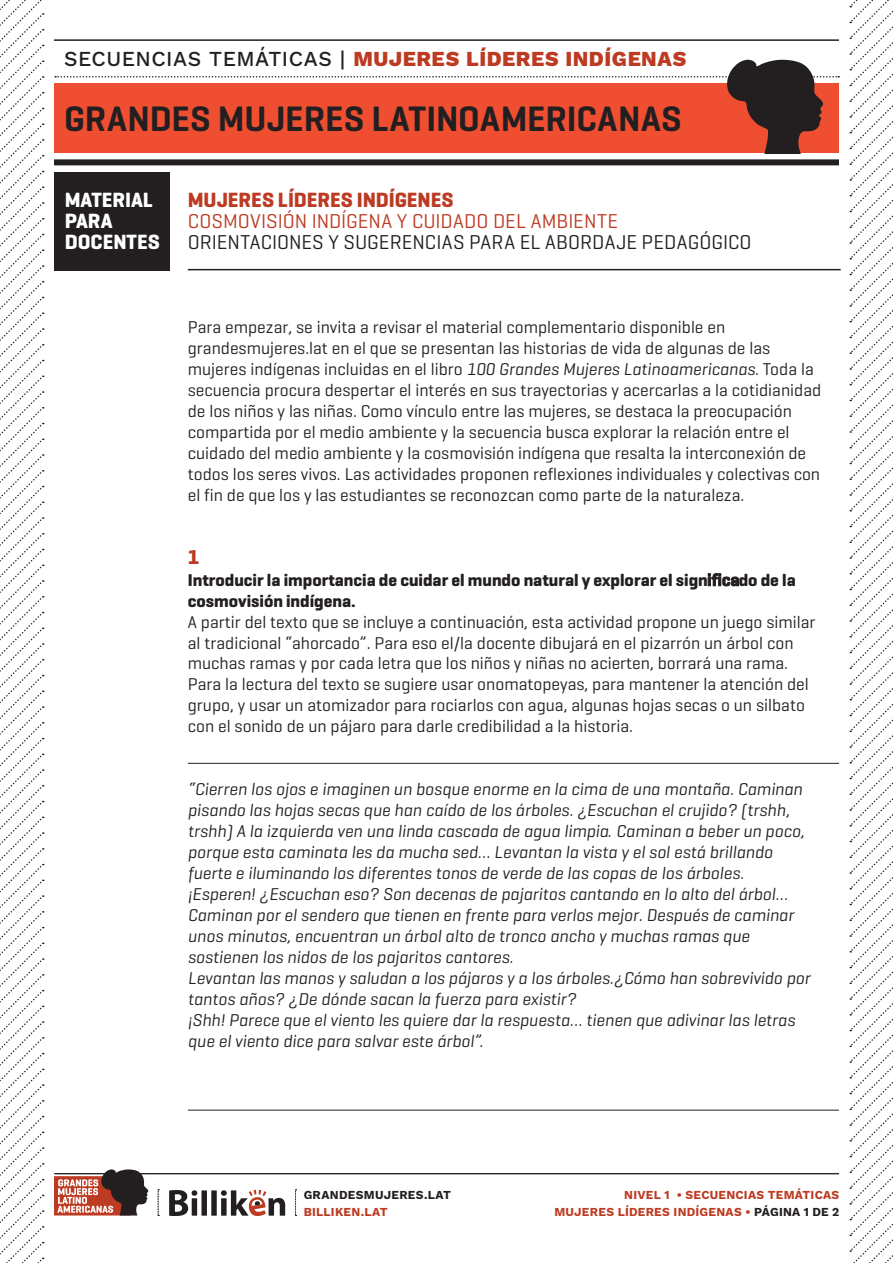
<style>
.page{position:relative;width:893px;height:1263px;background:#fff}
.page>*{position:absolute;margin:0;border:0;box-sizing:border-box;transform-origin:0 0}
.t1{font:600 36px "Geogrotesque";color:#231f20}
.t2{font:21px "Work Sans";letter-spacing:.025em;color:#bc3b22}
.TITULO_INTEGRADO{font:700 21px "Geogrotesque";letter-spacing:-.005em;color:#bc3b22}
.TITULO_INTEGRADO-2{font:700 21px/21px "Geogrotesque";color:#fff}
._1_2_3{font:20.4px "Geogrotesque";letter-spacing:.005em;color:#231f20}
._1_2_3-2{font:20.4px "Geogrotesque";color:#bc3b22}
.TEXTO_BASE{font:700 20.4px "Geogrotesque";color:#bc3b22}
.TEXTO_BASE-2{font:17.4px/21px "Geogrotesque";color:#231f20}
.TEXTO_BASE-3{font:italic 17.4px/21px "Geogrotesque";color:#231f20}
.t3{font:12px/17px "Work Sans";letter-spacing:.02em;color:#bc3b22;text-align:right}
.t4{font:12px "Work Sans";letter-spacing:.025em;color:#231f20}
.s1{color:#231f20}
.s2{font-style:italic}
.s3{font-weight:700}
.s4{font-weight:600}
</style>
<div class="page">
<div style="left:54px;top:159px;width:785px;height:6px;background:#231f20"></div>
<hr style="left:54px;top:39px;width:785px;height:2px;background:#231f20">
<svg style="left:55px;top:60px;width:784px;height:93px"></svg>
<svg style="left:169px;top:1190px;width:116px;height:26px"></svg>
<svg style="left:54px;top:1169px;width:95px;height:46px"></svg>
<hr style="left:54px;top:1173px;width:785px;height:1px;background:#231f20">
<svg style="left:158px;top:1189px;width:1px;height:27px"></svg>
<svg style="left:295px;top:1189px;width:2px;height:27px"></svg>
<div style="left:54px;top:172px;width:116px;height:98px;background:#231f20"></div>
<hr style="left:188px;top:269px;width:653px;height:1px;background:#231f20">
<svg style="left:849px;top:0;width:44px;height:1263px"></svg>
<svg style="left:0;top:0;width:44px;height:1263px"></svg>
<hr style="left:188px;top:763px;width:651px;height:1px;background:#231f20">
<hr style="left:188px;top:1110px;width:651px;height:1px;background:#231f20">
<p class="t2" style="left:64px;top:43px;width:624px"><span class="s1">SECUENCIAS TEMÁTICAS |</span> MUJERES LÍDERES INDÍGENAS</p>
<h1 class="t1" style="left:64px;top:96px;width:619px">GRANDES MUJERES LATINOAMERICANAS</h1>
<p class="TITULO_INTEGRADO-2" style="left:65px;top:190px;width:97px">MATERIAL<br>PARA<br>DOCENTES</p>
<p class="TITULO_INTEGRADO" style="left:188px;top:187px;width:267px">MUJERES LÍDERES INDÍGENES</p>
<p class="_1_2_3-2" style="left:188px;top:209px;width:432px">COSMOVISIÓN INDÍGENA Y CUIDADO DEL AMBIENTE</p>
<p class="_1_2_3" style="left:188px;top:230px;width:565px">ORIENTACIONES Y SUGERENCIAS PARA EL ABORDAJE PEDAGÓGICO</p>
<p class="TEXTO_BASE-2" style="left:188px;top:316px;width:635px">Para empezar, se invita a revisar el material complementario disponible en grandesmujeres.lat en el que se presentan las historias de vida de algunas de las mujeres indígenas incluidas en el libro <span class="s2">100 Grandes Mujeres Latinoamericanas</span>. Toda la secuencia procura despertar el interés en sus trayectorias y acercarlas a la cotidianidad de los niños y las niñas. Como vínculo entre las mujeres, se destaca la preocupación compartida por el medio ambiente y la secuencia busca explorar la relación entre el cuidado del medio ambiente y la cosmovisión indígena que resalta la interconexión de todos los seres vivos. Las actividades proponen reflexiones individuales y colectivas con el fin de que los y las estudiantes se reconozcan como parte de la naturaleza.</p>
<p class="TEXTO_BASE" style="left:188px;top:545px;width:13px">1</p>
<p class="TEXTO_BASE-2" style="left:188px;top:569px;width:629px"><span class="s3">Introducir la importancia de cuidar el mundo natural y explorar el sign</span><span class="s4">ifica</span><span class="s3">do de la cosmovisión indígena.<br></span>A partir del texto que se incluye a continuación, esta actividad propone un juego similar al tradicional “ahorcado”. Para eso el/la docente dibujará en el pizarrón un árbol con muchas ramas y por cada letra que los niños y niñas no acierten, borrará una rama.<br>Para la lectura del texto se sugiere usar onomatopeyas, para mantener la atención del grupo, y usar un atomizador para rociarlos con agua, algunas hojas secas o un silbato con el sonido de un pájaro para darle credibilidad a la historia.</p>
<p class="TEXTO_BASE-3" style="left:188px;top:778px;width:624px">“Cierren los ojos e imaginen un bosque enorme en la cima de una montaña. Caminan pisando las hojas secas que han caído de los árboles. ¿Escuchan el crujido? (trshh, trshh) A la izquierda ven una linda cascada de agua limpia.Caminan a beber un poco, porque esta caminata les da mucha sed… Levantan la vista y el sol está brillando fuerte e iluminando los diferentes tonos de verde de las copas de los árboles. ¡Esperen! ¿Escuchan eso? Son decenas de pajaritos cantando en lo alto del árbol… Caminan por el sendero que tienen en frente para verlos mejor. Después de caminar unos minutos, encuentran un árbol alto de tronco ancho y muchas ramas que sostienen los nidos de los pajaritos cantores.<br>Levantan las manos y saludan a los pájaros y a los árboles.¿Cómo han sobrevivido por tantos años? ¿De dónde sacan la fuerza para existir?<br>¡Shh! Parece que el viento les quiere dar la respuesta… tienen que adivinar las letras que el viento dice para salvar este árbol”.</p>
<p class="t4" style="left:304px;top:1185px;width:149px">GRANDESMUJERES.LAT</p>
<p class="t3" style="left:304px;top:1202px;width:86px">BILLIKEN.LAT</p>
<p class="t3" style="left:554px;top:1185px;width:287px">NIVEL 1 • SECUENCIAS TEMÁTICAS<br>MUJERES LÍDERES INDÍGENAS • <span class="s1">PÁGINA 1 DE 2</span></p>
</div>
